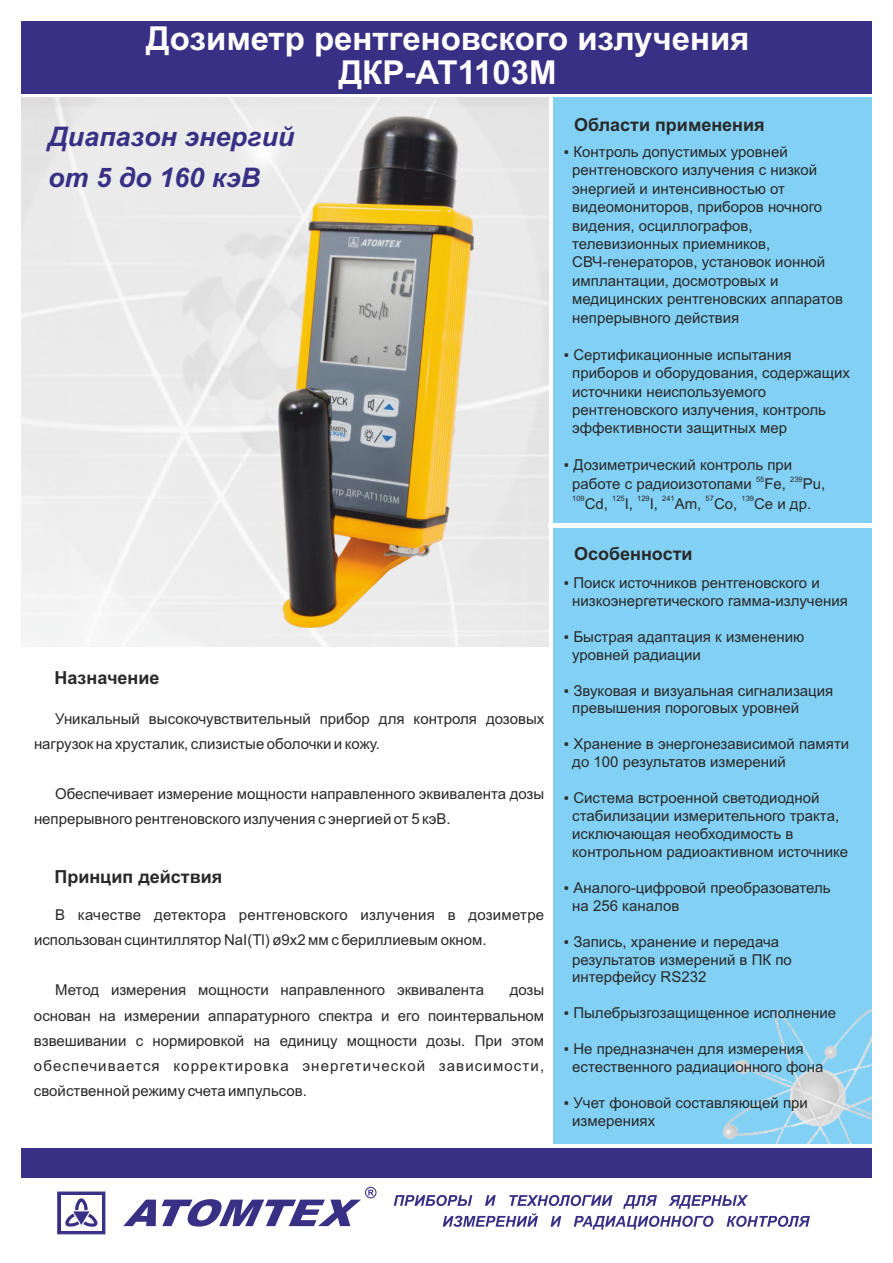
<style>
.page{position:relative;width:893px;height:1263px;background:#fff}
.page>*{position:absolute;margin:0;border:0;box-sizing:border-box;transform-origin:0 0}
.t1{font:700 33px/33.2px "Arial";color:#fff;text-align:center}
.t2{font:italic 700 27px/40.7px "Arial";color:#383085}
.t3{font:700 18px "Arial";color:#292929}
.t4{font:15px/18.5px "Arial";color:#292929}
.t5{font:7.5px "Arial";color:#292929}
</style>
<div class="page">
<img style="left:21px;top:98px;width:528px;height:548px">
<img style="left:278px;top:117px;width:196px;height:510px">
<div style="left:21px;top:21px;width:851px;height:73px;background:#383085"></div>
<div style="left:553px;top:98px;width:319px;height:1046px;background:#82d1f5"></div>
<img style="left:723px;top:1010px;width:149px;height:134px">
<hr style="left:549px;top:523px;width:323px;height:4px;background:#fff">
<div style="left:21px;top:1148px;width:851px;height:30px;background:#383085"></div>
<div style="left:365px;top:1187px;width:11px;height:11px;border:1px solid #383085;border-radius:50%"></div>
<svg style="left:394px;top:1195px;width:416px;height:34px"></svg>
<svg style="left:57px;top:1192px;width:48px;height:42px"></svg>
<svg style="left:123px;top:1186px;width:251px;height:41px"></svg>
<h1 class="t1" style="left:146px;top:25px;width:605px">Дозиметр рентгеновского излучения<br>ДКР-АТ1103М</h1>
<h2 class="t2" style="left:48px;top:119px;width:248px">Диапазон энергий от 5 до 160 кэВ</h2>
<p class="t3" style="left:54px;top:671px;width:107px">Назначение</p>
<p class="t4" style="left:34px;top:707px;width:512px;line-height:25.2px;text-indent:21px">Уникальный высокочувствительный прибор для контроля дозовых нагрузок на хрусталик, слизистые оболочки и кожу.</p>
<p class="t4" style="left:34px;top:782px;width:512px;line-height:25.2px;text-indent:21px">Обеспечивает измерение мощности направленного эквивалента дозы непрерывного рентгеновского излучения с энергией от 5 кэВ.</p>
<p class="t3" style="left:54px;top:869px;width:169px">Принцип действия</p>
<p class="t4" style="left:34px;top:903px;width:512px;line-height:25.2px;text-indent:21px">В качестве детектора рентгеновского излучения в дозиметре использован сцинтиллятор NaI(Tl) ø9х2 мм с бериллиевым окном.</p>
<p class="t4" style="left:55px;top:982px;width:431px">Метод измерения мощности направленного эквивалента</p>
<p class="t4" style="left:34px;top:979px;width:512px;line-height:25.2px;text-align:justify;text-indent:476px">дозы основан на измерении аппаратурного спектра и его поинтервальном взвешивании с нормировкой на единицу мощности дозы. При этом обеспечивается корректировка энергетической зависимости, свойственной режиму счета импульсов.</p>
<p class="t3" style="left:574px;top:117px;width:192px">Области применения</p>
<p class="t4" style="left:572px;top:144px;width:272px;text-indent:-8px">▪ Контроль допустимых уровней рентгеновского излучения с низкой энергией и интенсивностью от видеомониторов, приборов ночного видения, осциллографов, телевизионных приемников,<br>СВЧ-генераторов, установок ионной имплантации, досмотровых и медицинских рентгеновских аппаратов непрерывного действия</p>
<p class="t4" style="left:572px;top:346px;width:279px;text-indent:-8px">▪ Сертификационные испытания приборов и оборудования, содержащих источники неиспользуемого рентгеновского излучения, контроль эффективности защитных мер</p>
<p class="t4" style="left:564px;top:457px;width:230px">▪ Дозиметрический контроль при</p>
<p class="t5" style="left:756px;top:476px;width:10px">55</p>
<p class="t4" style="left:572px;top:476px;width:255px">работе с радиоизотопами Fe, Pu,</p>
<p class="t5" style="left:572px;top:496px;width:14px">109</p>
<p class="t5" style="left:612px;top:496px;width:14px">125</p>
<p class="t5" style="left:637px;top:496px;width:14px">129</p>
<p class="t5" style="left:662px;top:496px;width:14px">241</p>
<p class="t5" style="left:706px;top:496px;width:10px">57</p>
<p class="t5" style="left:741px;top:496px;width:14px">139</p>
<p class="t4" style="left:585px;top:495px;width:228px">Cd, I, I, Am, Co, Ce и др.</p>
<p class="t5" style="left:790px;top:476px;width:14px">239</p>
<p class="t3" style="left:574px;top:547px;width:120px">Особенности</p>
<p class="t4" style="left:572px;top:575px;width:277px;line-height:18px;text-indent:-8px">▪ Поиск источников рентгеновского и низкоэнергетического гамма-излучения</p>
<p class="t4" style="left:572px;top:629px;width:234px;line-height:18px;text-indent:-8px">▪ Быстрая адаптация к изменению уровней радиации</p>
<p class="t4" style="left:572px;top:683px;width:263px;line-height:18px;text-indent:-8px">▪ Звуковая и визуальная сигнализация превышения пороговых уровней</p>
<p class="t4" style="left:572px;top:736px;width:279px;line-height:18px;text-indent:-8px">▪ Хранение в энергонезависимой памяти до 100 результатов измерений</p>
<p class="t4" style="left:572px;top:790px;width:277px;line-height:18px;text-indent:-8px">▪ Система встроенной светодиодной стабилизации измерительного тракта, исключающая необходимость в контрольном радиоактивном источнике</p>
<p class="t4" style="left:572px;top:880px;width:260px;line-height:18px;text-indent:-8px">▪ Аналого-цифровой преобразователь на 256 каналов</p>
<p class="t4" style="left:572px;top:934px;width:221px;line-height:18px;text-indent:-8px">▪ Запись, хранение и передача результатов измерений в ПК по интерфейсу RS232</p>
<p class="t4" style="left:564px;top:1005px;width:274px">▪ Пылебрызгозащищенное исполнение</p>
<p class="t4" style="left:572px;top:1041px;width:253px;line-height:18px;text-indent:-8px">▪ Не предназначен для измерения естественного радиационного фона</p>
<p class="t4" style="left:572px;top:1095px;width:237px;line-height:18px;text-indent:-8px">▪ Учет фоновой составляющей при измерениях</p>
</div>
